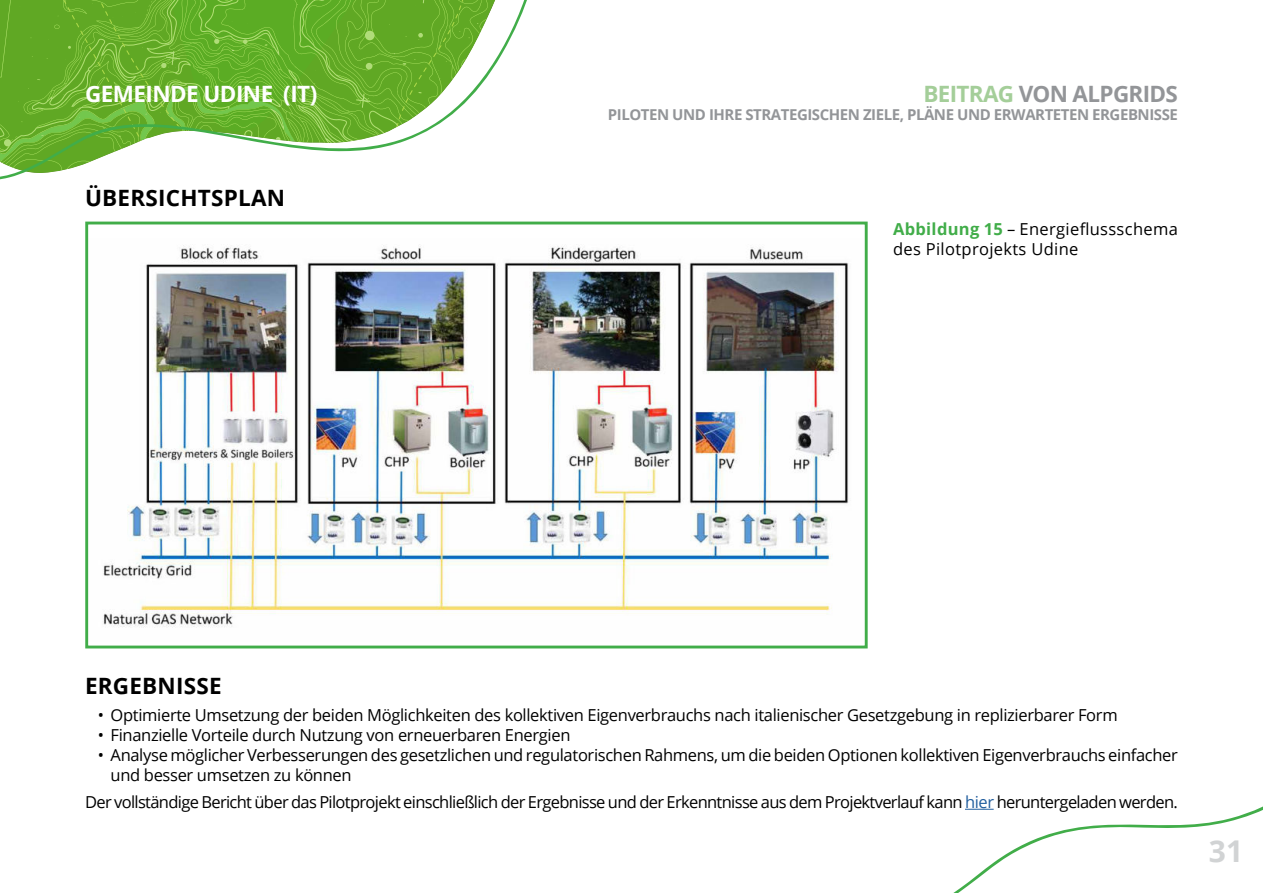
<style>
.page{position:relative;width:1263px;height:893px;background:#fff}
.page>*{position:absolute;margin:0;border:0;box-sizing:border-box;transform-origin:0 0}
.t1{font:700 30px "Open Sans";color:#d1d3d4}
.t2{font:700 22.5px "Open Sans";letter-spacing:.01em;color:#000}
.t3{font:700 22.5px "Open Sans";letter-spacing:-.03em;color:#939598}
.t4{font:700 22.5px "Open Sans";letter-spacing:-.025em;color:#fff}
.t5{font:16.5px/19.8px "Open Sans";letter-spacing:-.02em;color:#000}
.t6{font:16.5px "Open Sans";letter-spacing:-.04em;color:#000}
.t7{font:16.5px/19.8px "Open Sans";letter-spacing:.02em;color:#000}
.t8{font:700 15px "Open Sans";letter-spacing:-.03em;color:#939598}
.s1{color:#a4ce99}
.s2{font-weight:700;color:#41ad49}
.s3{color:#215e9e}
</style>
<div class="page">
<svg style="left:0;top:0;width:527px;height:180px;fill:#60ac27"></svg>
<img style="left:103px;top:245px;width:746px;height:383px">
<div style="left:85px;top:222px;width:783px;height:426px;border:3px solid #41ad49"></div>
<svg style="left:953px;top:806px;width:310px;height:87px"></svg>
<h2 class="t4" style="left:85px;top:85px;width:234px">GEMEINDE UDINE (IT)</h2>
<h2 class="t2" style="left:85px;top:189px;width:201px">ÜBERSICHTSPLAN</h2>
<h2 class="t3" style="left:923px;top:85px;width:256px"><span class="s1">BEITRAG</span> VON ALPGRIDS</h2>
<p class="t8" style="left:608px;top:109px;width:571px">PILOTEN UND IHRE STRATEGISCHEN ZIELE, PLÄNE UND ERWARTETEN ERGEBNISSE</p>
<p class="t7" style="left:893px;top:218px;width:286px"><span class="s2">Abbildung 15</span> – Energieflussschema des Pilotprojekts Udine</p>
<h2 class="t2" style="left:85px;top:677px;width:138px">ERGEBNISSE</h2>
<p class="t5" style="left:98px;top:707px;width:1021px">• Optimierte Umsetzung der beiden Möglichkeiten des kollektiven Eigenverbrauchs nach italienischer Gesetzgebung in replizierbarer Form</p>
<p class="t5" style="left:98px;top:727px;width:474px">• Finanzielle Vorteile durch Nutzung von erneuerbaren Energien</p>
<p class="t5" style="left:111px;top:747px;width:1069px;text-indent:-13px">• Analyse möglicher Verbesserungen des gesetzlichen und regulatorischen Rahmens, um die beiden Optionen kollektiven Eigenverbrauchs einfacher und besser umsetzen zu können</p>
<p class="t6" style="left:85px;top:791px;width:1094px">Der vollständige Bericht über das Pilotprojekt einschließlich der Ergebnisse und der Erkenntnisse aus dem Projektverlauf kann <span class="s3">hier</span> heruntergeladen werden.</p>
<h1 class="t1" style="left:1209px;top:839px;width:36px">31</h1>
</div>
